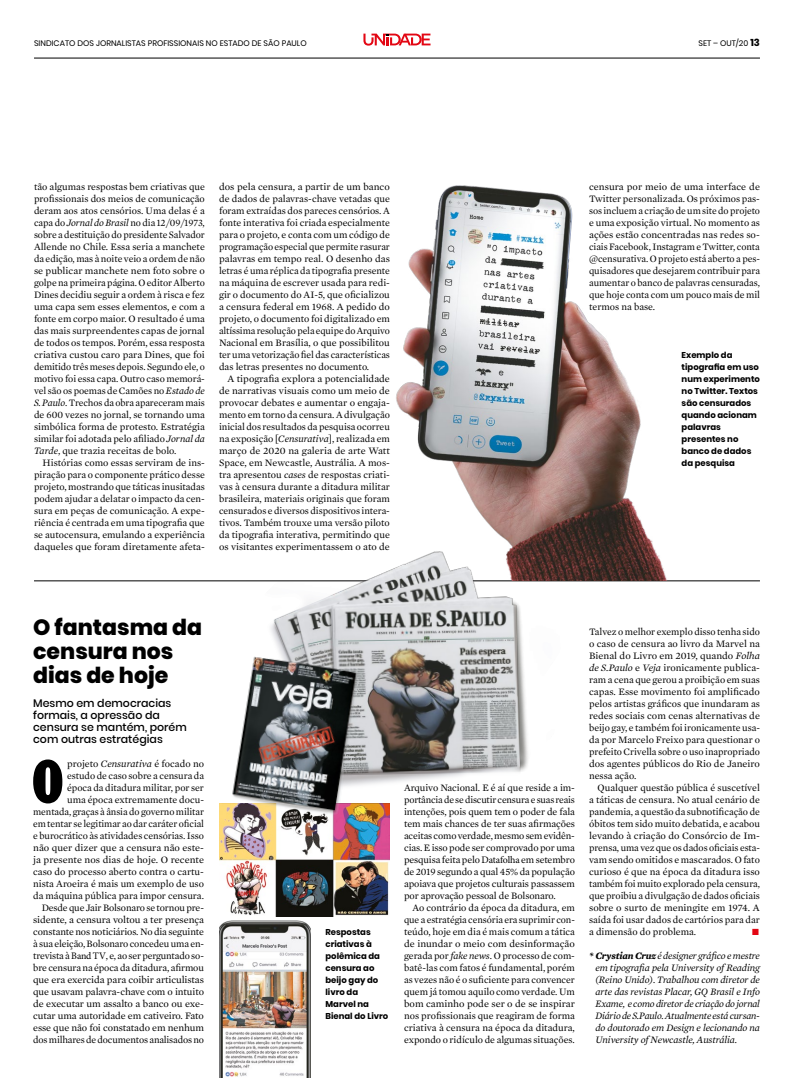
<style>
.page{position:relative;width:794px;height:1078px;background:#fff}
.page>*{position:absolute;margin:0;border:0;box-sizing:border-box;transform-origin:0 0}
.t1{font:700 condensed 64px "Egyptienne T";color:#000}
.t2{font:800 22px/24px "Poppins";color:#000}
.t3{font:500 11px/12px "Poppins";color:#000}
._01_texto_serifa{font:10px/12px "Mercury Text G1";color:#000;text-align:justify}
._01_texto_serifa-2{font:italic 10px/12px "Mercury Text G1";letter-spacing:-.01em;color:#000;text-align:justify}
._01_texto_serifa-3{font:10px "Mercury Text G1";color:#e30613}
._06_legenda{font:700 8.5px/12px "Poppins";color:#000}
.t4{font:8px "Poppins";color:#000}
.s1{font-weight:700;font-size:10px}
.s2{font-style:italic}
.s3{font-family:"Minion Pro"}
.s4{font-weight:700}
</style>
<div class="page">
<hr style="left:34px;top:58px;width:726px;height:1px;background:#000">
<svg style="left:363px;top:34px;width:67px;height:12px"></svg>
<img style="left:220px;top:803px;width:169px;height:113px">
<hr style="left:34px;top:580px;width:726px;height:1px;background:#000">
<img style="left:252px;top:580px;width:204px;height:230px">
<img style="left:255px;top:568px;width:308px;height:208px">
<img style="left:222px;top:648px;width:148px;height:175px">
<img style="left:393px;top:185px;width:274px;height:395px">
<img style="left:219px;top:915px;width:91px;height:162px">
<p class="t4" style="left:34px;top:39px;width:274px">SINDICATO DOS JORNALISTAS PROFISSIONAIS NO ESTADO DE SÃO PAULO</p>
<p class="t4" style="left:698px;top:39px;width:63px">SET – OUT/20 <span class="s1">13</span></p>
<p class="_01_texto_serifa" style="left:34px;top:180px;width:172px">tão algumas respostas bem criativas que profissionais dos meios de comunicação deram aos atos censórios. Uma delas é a capa do <span class="s2">Jornal do Brasil</span> no dia 12/09/1973, sobre a destituição do presidente Salvador Allende no Chile. Essa seria a manchete da edição, mas à noite veio a ordem de não se publicar manchete nem foto sobre o golpe na primeira página. O editor Alberto Dines decidiu seguir a ordem à risca e fez uma capa sem esses elementos, e com a fonte em corpo maior. O resultado é uma das mais surpreendentes capas de jornal de todos os tempos. Porém, essa resposta criativa custou caro para Dines, que foi demitido três meses depois. Segundo ele, o motivo foi essa capa. Outro caso memorá&shy;vel são os poemas de Camões no <span class="s2">Estado de S. Paulo</span>. Trechos da obra apareceram mais de 600 vezes no jornal, se tornando uma simbólica forma de protesto. Estratégia similar foi adotada pelo afiliado <span class="s2">Jornal da Tarde</span>, que trazia receitas de bolo.</p>
<p class="_01_texto_serifa" style="left:34px;top:456px;width:172px;text-indent:9px">Histórias como essas serviram de ins&shy;piração para o componente prático desse projeto, mostrando que táticas inusitadas podem ajudar a delatar o impacto da cen&shy;sura em peças de comunicação. A expe&shy;riência é centrada em uma tipografia que se autocensura, emulando a experiência daqueles que foram diretamente afeta-</p>
<p class="_01_texto_serifa" style="left:219px;top:180px;width:172px">dos pela censura, a partir de um banco de dados de palavras-chave vetadas que foram extraídas dos pareces censórios. A fonte interativa foi criada especialmente para o projeto, e conta com um código de programação especial que permite rasurar palavras em tempo real. O desenho das letras é uma réplica da tipografia presente na máquina de escrever usada para redi&shy;gir o documento do AI-5, que oficializou a censura federal em 1968. A pedido do projeto, o documento foi digitalizado em altíssima resolução pela equipe do Arquivo Nacional em Brasília, o que possibilitou ter uma vetorização fiel das características das letras presentes no documento.</p>
<p class="_01_texto_serifa" style="left:219px;top:372px;width:172px;text-indent:9px">A tipografia explora a potencialidade de narrativas visuais como um meio de provocar debates e aumentar o engaja&shy;mento em torno da censura. A divulgação inicial dos resultados da pesquisa ocorreu na exposição [<span class="s2">Censurativa</span>], realizada em março de 2020 na galeria de arte Watt Space, em Newcastle, Austrália. A mos&shy;tra apresentou <span class="s2">cases</span> de respostas criati&shy;vas à censura durante a ditadura militar brasileira, materiais originais que foram censurados e diversos dispositivos intera&shy;tivos. Também trouxe uma versão piloto da tipografia interativa, permitindo que os visitantes experimentassem o ato de</p>
<p class="_01_texto_serifa" style="left:589px;top:180px;width:172px">censura por meio de uma interface de Twitter personalizada. Os próximos pas&shy;sos incluem a criação de um site do projeto e uma exposição virtual. No momento as ações estão concentradas nas redes so&shy;ciais Facebook, Instagram e Twitter, conta @censurativa. O projeto está aberto a pes&shy;quisadores que desejarem contribuir para aumentar o banco de palavras censuradas, que hoje conta com um pouco mais de mil termos na base.</p>
<p class="_06_legenda" style="left:681px;top:349px;width:80px">Exemplo da tipografia em uso num experimento no Twitter. Textos são censurados quando acionam palavras presentes no banco de dados da pesquisa</p>
<p class="t2" style="left:33px;top:614px;width:170px">O fantasma da censura nos dias de hoje</p>
<p class="t3" style="left:33px;top:696px;width:155px">Mesmo em democracias formais, a opressão da censura se mantém, porém com outras estratégias</p>
<p class="t1" style="left:32px;top:746px;width:34px">O</p>
<p class="_01_texto_serifa" style="left:33px;top:756px;width:172px;text-align:right">projeto <span class="s2">Censurativa</span> é focado no<br>estudo de caso sobre a censura da<br>época da ditadura militar, por ser<br>uma época extremamente docu&shy;mentada, graças à ânsia do governo militar em tentar se legitimar ao dar caráter oficial e burocrático às atividades censórias. Isso não quer dizer que a censura não este&shy;ja presente nos dias de hoje. O recente caso do processo aberto contra o cartu&shy;nista Aroeira é mais um exemplo de uso da máquina pública para impor censura.</p>
<p class="_01_texto_serifa" style="left:33px;top:900px;width:172px;text-indent:9px">Desde que Jair Bolsonaro se tornou pre&shy;sidente, a censura voltou a ter presença constante nos noticiários. No dia seguinte à sua eleição, Bolsonaro concedeu uma en&shy;trevista à <span class="s3">Band TV</span>, e, ao ser perguntado so&shy;bre censura na época da ditadura, afirmou que era exercida para coibir articulistas que usavam palavra-chave com o intuito de executar um assalto a banco ou exe&shy;cutar uma autoridade em cativeiro. Fato esse que não foi constatado em nenhum dos milhares de documentos analisados no</p>
<p class="_06_legenda" style="left:325px;top:925px;width:64px">Respostas criativas à polêmica da censura ao beijo gay do livro da<br>Marvel na<br>Bienal do Livro</p>
<p class="_01_texto_serifa" style="left:404px;top:780px;width:172px">Arquivo Nacional. E é aí que reside a im&shy;portância de se discutir censura e suas reais intenções, pois quem tem o poder de fala tem mais chances de ter suas afirmações aceitas como verdade, mesmo sem evidên&shy;cias. E isso pode ser comprovado por uma pesquisa feita pelo <span class="s3">Datafolha</span> em setembro de 2019 segundo a qual 45% da população apoiava que projetos culturais passassem por aprovação pessoal de Bolsonaro.</p>
<p class="_01_texto_serifa" style="left:404px;top:900px;width:172px;text-indent:9px">Ao contrário da época da ditadura, em que a estratégia censória era suprimir con&shy;teúdo, hoje em dia é mais comum a tática de inundar o meio com desinformação gerada por <span class="s2">fake news</span>. O processo de com&shy;batê-las com fatos é fundamental, porém as vezes não é o suficiente para convencer quem já tomou aquilo como verdade. Um bom caminho pode ser o de se inspirar nos profissionais que reagiram de forma criativa à censura na época da ditadura, expondo o ridículo de algumas situações.</p>
<p class="_01_texto_serifa" style="left:589px;top:624px;width:172px">Talvez o melhor exemplo disso tenha sido o caso de censura ao livro da Marvel na Bienal do Livro em 2019, quando <span class="s2">Folha de S.Paulo</span> e <span class="s2">Veja</span> ironicamente publica&shy;ram a cena que gerou a proibição em suas capas. Esse movimento foi amplificado pelos artistas gráficos que inundaram as redes sociais com cenas alternativas de beijo gay, e também foi ironicamente usa&shy;da por Marcelo Freixo para questionar o prefeito Crivella sobre o uso inapropriado dos agentes públicos do Rio de Janeiro nessa ação.</p>
<p class="_01_texto_serifa" style="left:589px;top:780px;width:172px;text-indent:9px">Qualquer questão pública é suscetível a táticas de censura. No atual cenário de pandemia, a questão da subnotificação de óbitos tem sido muito debatida, e acabou levando à criação do Consórcio de Im&shy;prensa, uma vez que os dados oficiais esta&shy;vam sendo omitidos e mascarados. O fato curioso é que na época da ditadura isso também foi muito explorado pela censura, que proibiu a divulgação de dados oficiais sobre o surto de meningite em 1974. A saída foi usar dados de cartórios para dar a dimensão do problema.</p>
<p class="_01_texto_serifa-3" style="left:751px;top:924px;width:9px">•</p>
<p class="_01_texto_serifa-2" style="left:595px;top:948px;width:166px;text-indent:-6px"><span class="s4">* Crystian Cruz</span> é designer gráfico e mestre em tipografia pela University of Reading (Reino Unido). Trabalhou com diretor de arte das revistas Placar, GQ Brasil e Info Exame, e como diretor de criação do jornal Diário de S.Paulo. Atualmente está cursan&shy;do doutorado em Design e lecionando na University of Newcastle, Austrália.</p>
</div>
